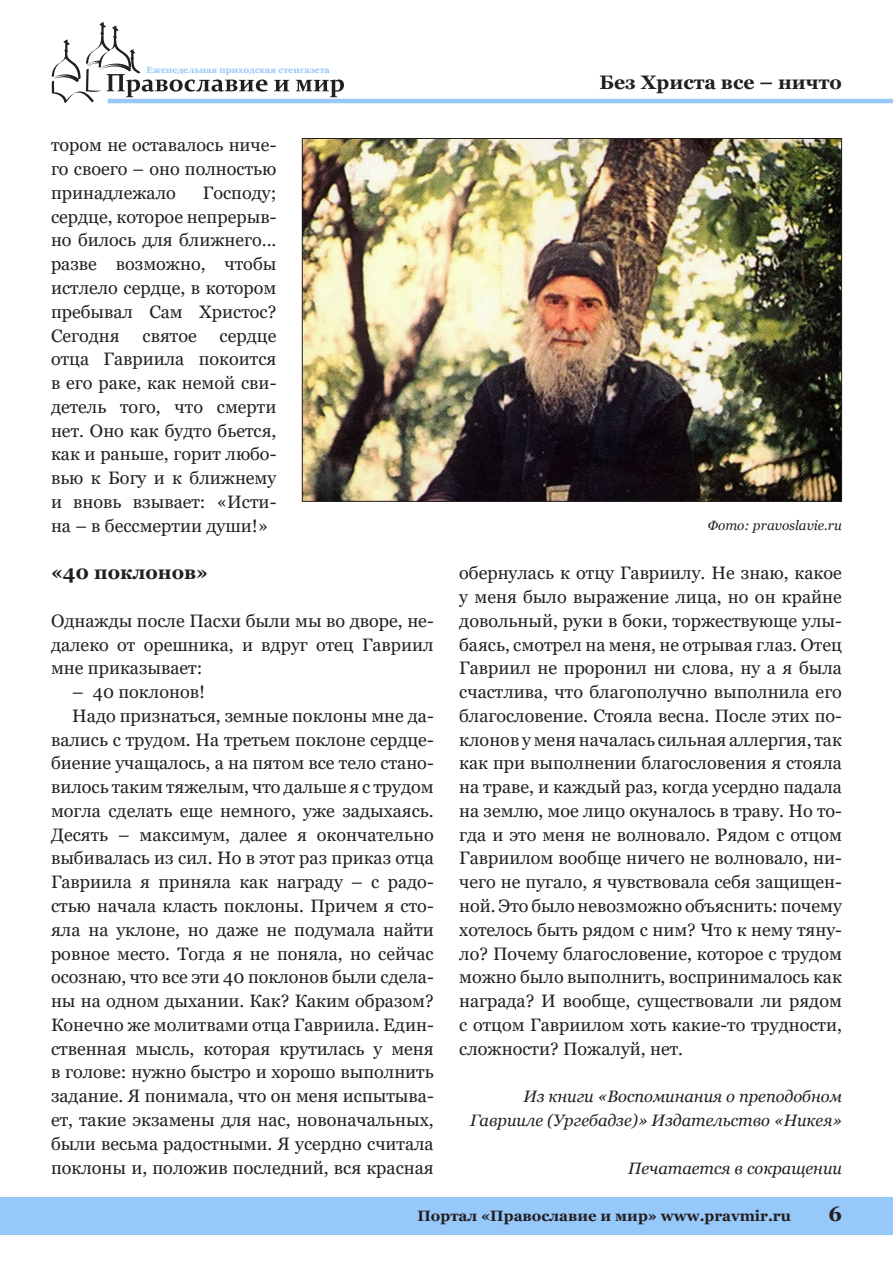
<style>
.page{position:relative;width:893px;height:1263px;background:#fff}
.page>*{position:absolute;margin:0;border:0;box-sizing:border-box;transform-origin:0 0}
.t1{font:700 21px "Georgia";color:#231f20}
.kolontitul{font:700 19.5px "Georgia";color:#231f20}
.Podzagolovok{font:700 19.5px "Georgia";color:#231f20}
.Text{font:18px/23.7px "Georgia";color:#231f20;text-align:justify}
.Text_first{font:18px/23.7px "Georgia";color:#231f20;text-align:justify}
.Bibliography{font:italic 16.5px/23.7px "Georgia";color:#231f20;text-align:right}
.t2{font:700 15px "Georgia";color:#231f20}
.Podpis_pod_photo{font:italic 13.5px "Georgia";color:#231f20}
.t3{font:700 9px "Georgia";color:#96c8fa}
</style>
<div class="page">
<svg style="left:52px;top:22px;width:215px;height:81px"></svg>
<svg style="left:274px;top:80px;width:15px;height:11px"></svg>
<svg style="left:296px;top:79px;width:48px;height:18px"></svg>
<hr style="left:108px;top:99px;width:785px;height:4px;background:#96c8fa">
<div style="left:0;top:1197px;width:893px;height:37px;background:#96c8fa"></div>
<img style="left:304px;top:140px;width:536px;height:360px">
<p class="t3" style="left:147px;top:64px;width:185px">Еженедельная приходская стенгазета</p>
<p class="Text_first" style="left:51px;top:134px;width:227px">тором не оставалось ниче&shy;го своего – оно полностью принадлежало</p>
<p class="Text_first" style="left:51px;top:181px;width:227px;text-indent:152px">Господу; сердце, которое непрерыв&shy;но билось для ближнего... разве возможно, чтобы истлело сердце, в котором пребывал Сам Христос?<br>Сегодня</p>
<p class="Text_first" style="left:51px;top:324px;width:227px;text-indent:169px">сердце отца Гавриила покоится в его раке, как немой сви&shy;детель того, что смерти нет. Оно как будто бьется, как и раньше, горит любо&shy;вью к Богу и к ближнему и вновь взывает: «Исти&shy;на – в бессмертии души!»</p>
<p class="Podzagolovok" style="left:51px;top:560px;width:159px">«40 поклонов»</p>
<p class="Text_first" style="left:51px;top:609px;width:384px">Однажды после Пасхи были мы во дворе, не&shy;далеко от орешника, и вдруг отец Гавриил мне приказывает:</p>
<p class="Text" style="left:72px;top:680px;width:134px">– 40 поклонов!</p>
<p class="Text" style="left:51px;top:704px;width:384px;text-indent:21px">Надо признаться, земные поклоны мне да&shy;вались с трудом. На третьем поклоне сердце&shy;биение учащалось, а на пятом все тело стано&shy;вилось таким тяжелым, что дальше я с трудом могла сделать еще немного, уже задыхаясь.<br>Десять – максимум, далее я окончательно выбивалась из сил. Но в этот раз приказ отца Гавриила я приняла как награду – с радо&shy;стью начала класть поклоны. Причем я сто&shy;яла на уклоне, но даже не подумала найти ровное место. Тогда я не поняла, но сейчас осознаю, что все эти 40 поклонов были сдела&shy;ны на одном дыхании. Как? Каким образом?<br>Конечно же молитвами отца Гавриила. Един&shy;ственная мысль, которая крутилась у меня в голове: нужно быстро и хорошо выполнить задание. Я понимала, что он меня испытыва&shy;ет, такие экзамены для нас, новоначальных, были весьма радостными. Я усердно считала поклоны и, положив последний, вся красная</p>
<p class="Text_first" style="left:143px;top:324px;width:56px">святое</p>
<p class="kolontitul" style="left:599px;top:69px;width:244px">Без Христа все – ничто</p>
<p class="Podpis_pod_photo" style="left:708px;top:517px;width:136px">Фото: pravoslavie.ru</p>
<p class="Text" style="left:459px;top:561px;width:384px">обернулась к отцу Гавриилу. Не знаю, какое у меня было выражение лица, но он крайне довольный, руки в боки, торжествующе улы&shy;баясь, смотрел на меня, не отрывая глаз. Отец Гавриил не проронил ни слова, ну а я была счастлива, что благополучно выполнила его благословение. Стояла весна. После этих по&shy;клонов у меня началась сильная аллергия, так как при выполнении благословения я стояла на траве, и каждый раз, когда усердно падала на землю, мое лицо окуналось в траву. Но то&shy;гда и это меня не волновало. Рядом с отцом Гавриилом вообще ничего не волновало, ни&shy;чего не пугало, я чувствовала себя защищен&shy;ной. Это было невозможно объяснить: почему хотелось быть рядом с ним? Что к нему тяну&shy;ло? Почему благословение, которое с трудом можно было выполнить, воспринималось как награда? И вообще, существовали ли рядом с отцом Гавриилом хоть какие-то трудности, сложности? Пожалуй, нет.</p>
<p class="Bibliography" style="left:470px;top:1085px;width:373px">Из книги «Воспоминания о преподобном<br>Гаврииле (Ургебадзе)» Издательство «Никея»</p>
<p class="Bibliography" style="left:628px;top:1156px;width:215px">Печатается в сокращении</p>
<p class="t2" style="left:417px;top:1206px;width:375px">Портал «Православие и мир» www.pravmir.ru</p>
<p class="t1" style="left:828px;top:1200px;width:15px">6</p>
</div>
